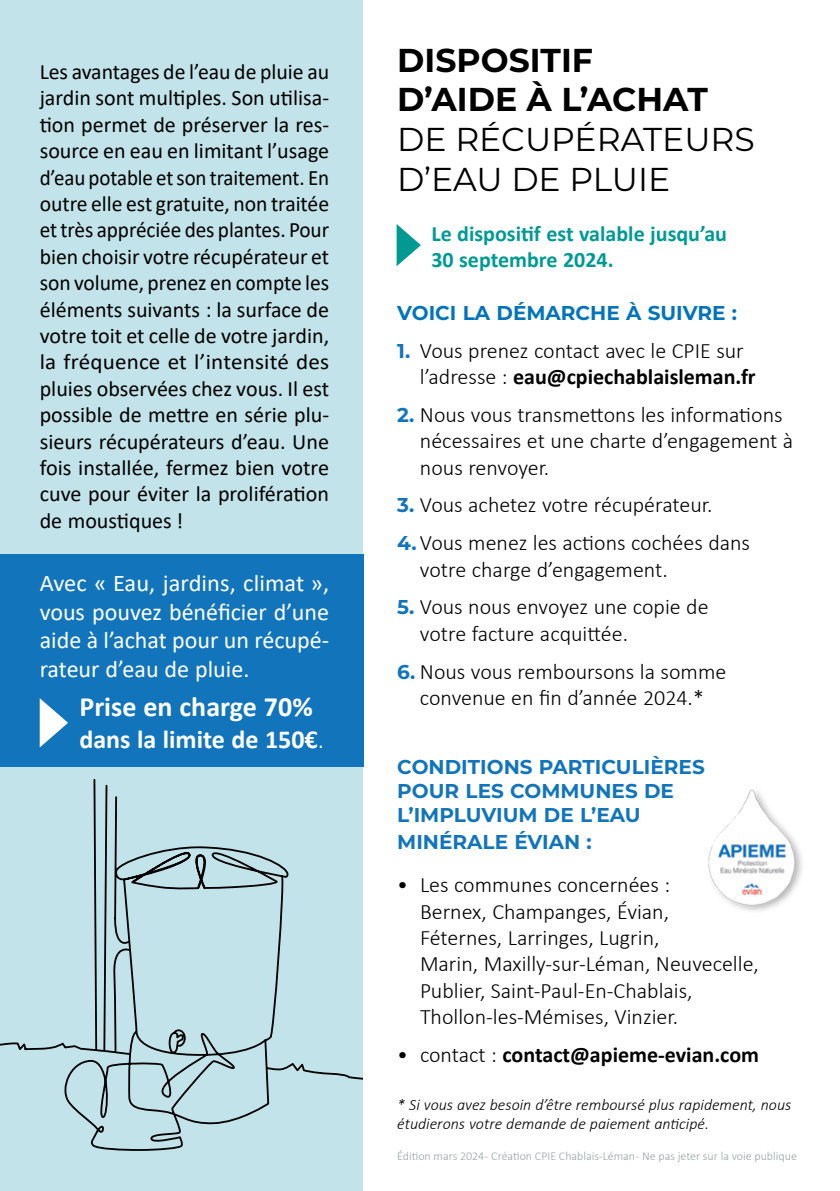
<style>
.page{position:relative;width:840px;height:1191px;background:#fff}
.page>*{position:absolute;margin:0;border:0;box-sizing:border-box;transform-origin:0 0}
.t1{font:33px/39.6px "Montserrat";color:#000}
.t2{font:700 33px/39.6px "Montserrat";color:#000}
.t3{font:700 28px "Calibri";color:#fff}
.t4{font:700 26px "Calibri";color:#fff}
.t5{font:24px/28.8px "Calibri";color:#fff;text-align:justify}
.t6{font:300 22px/26.4px "Calibri";color:#000}
.t7{font:22px/26.4px "Calibri";color:#000;text-align:justify}
.t8{font:700 22px/26.4px "Calibri";color:#009a93}
.t9{font:700 22px "Calibri";color:#000}
.t10{font:700 20px/24px "Montserrat";color:#1275bb}
.t11{font:700 20px "Montserrat";color:#0274bb}
.t12{font:italic 300 16px/19.2px "Calibri";color:#000}
.t13{font:300 12px "Calibri";color:#96a2a1}
.s1{font-weight:300}
.s2{font-family:"Montserrat";font-weight:700;font-size:20px;color:#1275bb}
.s3{font-weight:700}
</style>
<div class="page">
<div style="left:0;top:0;width:363px;height:1191px;background:#c1e3e9"></div>
<svg style="left:0;top:779px;width:363px;height:372px"></svg>
<div style="left:0;top:554px;width:363px;height:212px;background:#1275bb"></div>
<svg style="left:40px;top:698px;width:28px;height:49px"></svg>
<img style="left:708px;top:789px;width:94px;height:122px">
<svg style="left:396px;top:224px;width:24px;height:42px"></svg>
<p class="t7" style="left:40px;top:58px;width:291px">Les avantages de l’eau de pluie au jardin sont multiples. Son utilisa&shy;tion permet de préserver la res&shy;source en eau en limitant l’usage d’eau potable et son traitement. En outre elle est gratuite, non traitée et très appréciée des plantes. Pour bien choisir votre récupérateur et son volume, prenez en compte les éléments suivants : la surface de votre toit et celle de votre jardin, la fréquence et l’intensité des pluies observées chez vous. Il est possible de mettre en série plu&shy;sieurs récupérateurs d’eau. Une fois installée, fermez bien votre cuve pour éviter la prolifération de moustiques !</p>
<p class="t5" style="left:40px;top:568px;width:291px">Avec « Eau, jardins, climat », vous pouvez bénéficier d’une aide à l’achat pour un récupé&shy;rateur d’eau de pluie.</p>
<p class="t3" style="left:79px;top:687px;width:235px">Prise en charge 70%</p>
<p class="t4" style="left:79px;top:720px;width:246px">dans la limite de 150€<span class="s1">.</span></p>
<h1 class="t2" style="left:397px;top:39px;width:312px">DISPOSITIF<br>D’AIDE À L’ACHAT</h1>
<h1 class="t1" style="left:397px;top:118px;width:359px">DE RÉCUPÉRATEURS<br>D’EAU DE PLUIE</h1>
<p class="t8" style="left:431px;top:220px;width:297px">Le dispositif est valable jusqu’au<br>30 septembre 2024.</p>
<p class="t11" style="left:397px;top:298px;width:341px">VOICI LA DÉMARCHE À SUIVRE :</p>
<p class="t6" style="left:420px;top:337px;width:337px;text-indent:-23px"><span class="s2">1.</span> Vous prenez contact avec le CPIE sur l’adresse : <span class="s3">eau@cpiechablaisleman.fr</span></p>
<p class="t6" style="left:420px;top:401px;width:374px;text-indent:-23px"><span class="s2">2.</span> Nous vous transmettons les informations nécessaires et une charte d’engagement à nous renvoyer.</p>
<p class="t6" style="left:397px;top:492px;width:316px"><span class="s2">3.</span> Vous achetez votre récupérateur.</p>
<p class="t6" style="left:420px;top:529px;width:331px;text-indent:-23px"><span class="s2">4.</span> Vous menez les actions cochées dans votre charge d’engagement.</p>
<p class="t6" style="left:420px;top:593px;width:290px;text-indent:-23px"><span class="s2">5.</span> Vous nous envoyez une copie de votre facture acquittée.</p>
<p class="t6" style="left:397px;top:658px;width:330px;text-align:center"><span class="s2">6.</span> Nous vous remboursons la somme convenue en fin d’année 2024.*</p>
<p class="t10" style="left:397px;top:754px;width:309px">CONDITIONS PARTICULIÈRES<br>POUR LES COMMUNES DE<br>L’IMPLUVIUM DE L’EAU</p>
<p class="t10" style="left:397px;top:828px;width:196px">MINÉRALE ÉVIAN :</p>
<p class="t6" style="left:420px;top:871px;width:340px;text-indent:-23px">• Les communes concernées :<br>Bernex, Champanges, Évian,<br>Féternes, Larringes, Lugrin,<br>Marin, Maxilly-sur-Léman, Neuvecelle,<br>Publier, Saint-Paul-En-Chablais,<br>Thollon-les-Mémises, Vinzier.</p>
<p class="t9" style="left:397px;top:1039px;width:363px"><span class="s1">• contact :</span> contact@apieme-evian.com</p>
<p class="t12" style="left:397px;top:1094px;width:395px">* Si vous avez besoin d’être remboursé plus rapidement, nous étudierons votre demande de paiement anticipé.</p>
<p class="t13" style="left:397px;top:1148px;width:401px">Édition mars 2024 - Création CPIE Chablais-Léman - Ne pas jeter sur la voie publique</p>
</div>
